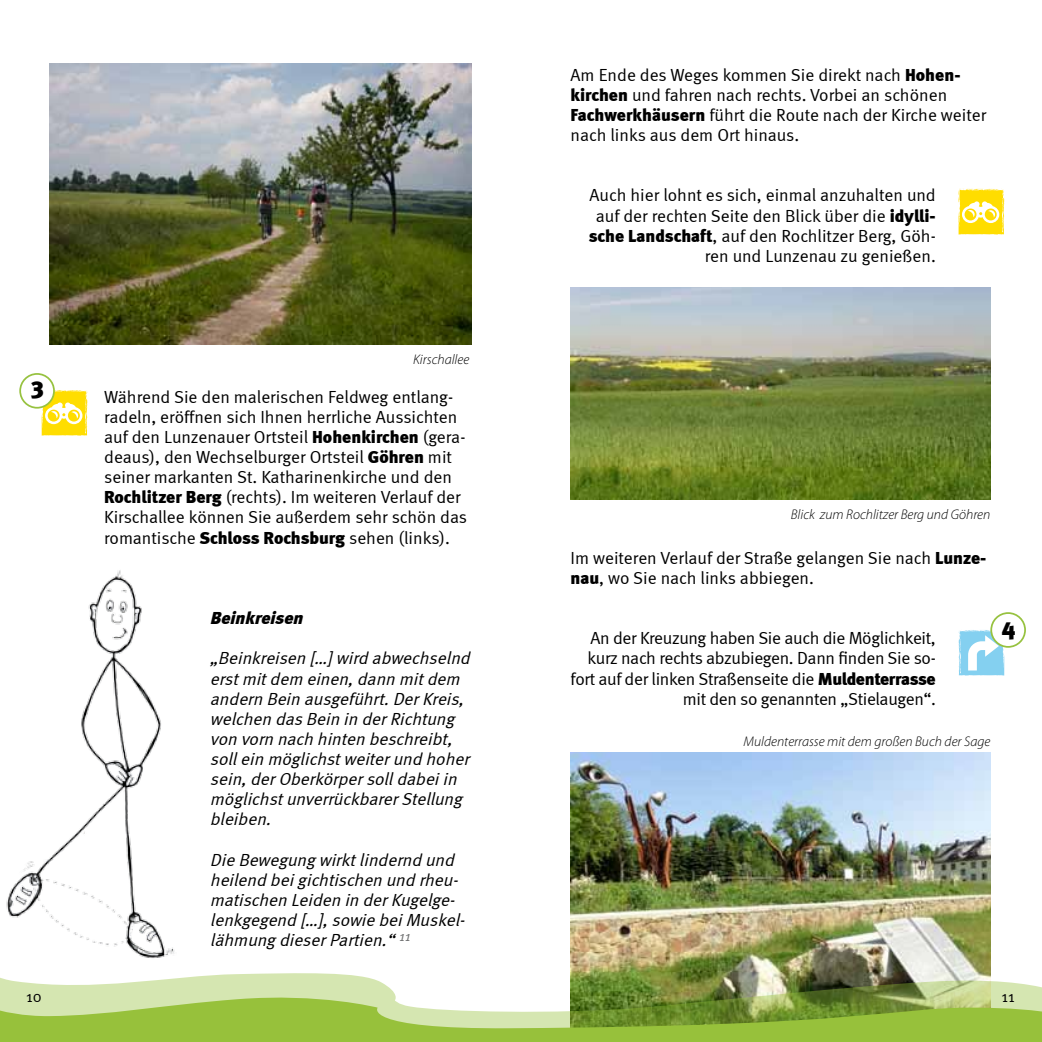
<style>
.page{position:relative;width:1042px;height:1042px;background:#fff}
.page>*{position:absolute;margin:0;border:0;box-sizing:border-box;transform-origin:0 0}
.t1{font:900 24.5px "Meta";color:#000}
.t2{font:17.5px/20.1px "Meta Normal";color:#000}
.t3{font:italic 17.5px/20.1px "Meta Normal";color:#000}
.t4{font:17.5px/20.1px "Meta Normal";letter-spacing:-.02em;color:#000;text-align:right}
.t5{font:italic 900 17.5px "Meta";color:#000}
.t6{font:15.75px "Meta Normal";color:#000}
.t7{font:italic 300 14px "Myriad Pro";color:#000}
.s1{font-family:"Meta";font-weight:900}
</style>
<div class="page">
<img style="left:50px;top:63px;width:421px;height:281px">
<img style="left:6px;top:570px;width:169px;height:386px">
<svg style="left:42px;top:390px;width:46px;height:46px"></svg>
<div style="left:20px;top:374px;width:34px;height:34px;background:#fff;border-radius:50%"></div>
<div style="left:19px;top:373px;width:36px;height:36px;border:2px solid #97c240;border-radius:50%"></div>
<img style="left:570px;top:287px;width:420px;height:212px">
<img style="left:570px;top:752px;width:420px;height:204px">
<svg style="left:958px;top:189px;width:47px;height:46px"></svg>
<svg style="left:958px;top:630px;width:46px;height:46px"></svg>
<div style="left:991px;top:613px;width:34px;height:34px;background:#fff;border-radius:50%"></div>
<div style="left:990px;top:612px;width:36px;height:36px;border:2px solid #97c240;border-radius:50%"></div>
<img style="left:0;top:956px;width:1042px;height:37px">
<svg style="left:0;top:993px;width:1042px;height:49px;background:#a1c05b"></svg>
<p class="t2" style="left:570px;top:64px;width:417px">Am Ende des Weges kommen Sie direkt nach <span class="s1">Hohen&shy;kirchen</span> und fahren nach rechts. Vorbei an schönen <span class="s1">Fachwerkhäusern</span> führt die Route nach der Kirche weiter nach links aus dem Ort hinaus.</p>
<h1 class="t1" style="left:31px;top:370px;width:15px">3</h1>
<p class="t7" style="left:413px;top:351px;width:58px">Kirschallee</p>
<p class="t2" style="left:104px;top:386px;width:364px">Während Sie den malerischen Feldweg entlang&shy;radeln, eröffnen sich Ihnen herrliche Aussichten auf den Lunzenauer Ortsteil <span class="s1">Hohenkirchen</span> (gera&shy;deaus), den Wechselburger Ortsteil <span class="s1">Göhren</span> mit seiner markanten St. Katharinenkirche und den <span class="s1">Rochlitzer Berg</span> (rechts). Im weiteren Verlauf der Kirschallee können Sie außerdem sehr schön das romantische <span class="s1">Schloss Rochsburg</span> sehen (links).</p>
<p class="t5" style="left:210px;top:607px;width:99px">Beinkreisen</p>
<p class="t3" style="left:210px;top:648px;width:266px">„Beinkreisen […]wird abwechselnd erstmitdem einen,dann mitdem andern Bein ausgeführt.DerKreis, welchen dasBein in derRichtung von vorn nach hinten beschreibt, sollein möglichstweiterund hoher sein,derOberkörpersolldabeiin möglichstunverrückbarerStellung bleiben.</p>
<p class="t3" style="left:210px;top:849px;width:260px">Die Bewegung wirktlindernd und heilend beigichtischen und rheu&shy;matischen Leiden in derKugelge&shy;lenkgegend […],sowie beiMuskel&shy;lähmung dieserPartien.“<sup>11</sup></p>
<p class="t2" style="left:589px;top:185px;width:349px;text-align:right">Auch hier lohnt es sich, einmal anzuhalten und auf der rechten Seite den Blick über die <span class="s1">idylli&shy;sche Landschaft</span>, auf den Rochlitzer Berg, Göh&shy;ren und Lunzenau zu genießen.</p>
<p class="t7" style="left:791px;top:506px;width:201px">Blick zum Rochlitzer Berg und Göhren</p>
<p class="t2" style="left:570px;top:547px;width:417px">Im weiteren Verlauf der Straße gelangen Sie nach <span class="s1">Lunze&shy;nau</span>, wo Sie nach links abbiegen.</p>
<p class="t4" style="left:571px;top:628px;width:367px">An der Kreuzung haben Sie auch die Möglichkeit, kurz nach rechts abzubiegen. Dann finden Sie so&shy;fort auf der linken Straßenseite die <span class="s1">Muldenterrasse </span>mit den so genannten „Stielaugen“.</p>
<p class="t7" style="left:743px;top:732px;width:248px">Muldenterrasse mit dem großen Buch der Sage</p>
<h1 class="t1" style="left:1002px;top:612px;width:15px">4</h1>
<p class="t6" style="left:26px;top:988px;width:17px">10</p>
<p class="t6" style="left:1001px;top:988px;width:15px">11</p>
</div>
